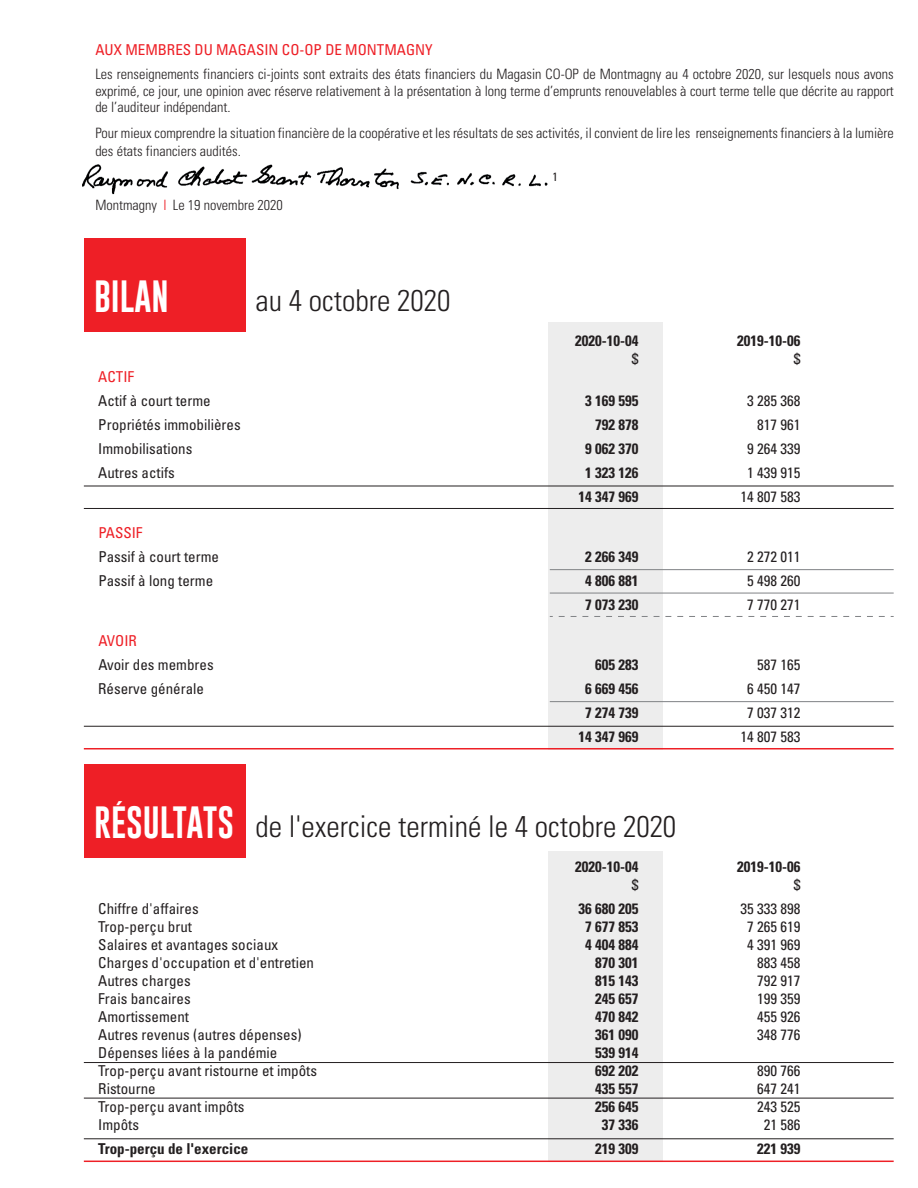
<style>
.page{position:relative;width:918px;height:1188px;background:#fff}
.page>*{position:absolute;margin:0;border:0;box-sizing:border-box;transform-origin:0 0}
.t1{font:33px "Gobold";color:#fff}
.t2{font:300 condensed 30px "Univers";color:#231f20}
.t3{font:condensed 15px "Univers";color:#231f20}
.t4{font:700 condensed 15px "Univers";color:#231f20}
.t5{font:condensed 15px "Univers";color:#ee1f26}
.t6{font:300 condensed 14.25px/16.5px "Univers";color:#231f20;text-align:justify}
.t7{font:condensed 12px "Univers";color:#231f20}
.s1{color:#ee1f26}
.s2{font-family:"Gobold";font-weight:400;font-stretch:normal;font-size:33px;color:#fff}
</style>
<div class="page">
<div style="left:84px;top:238px;width:161px;height:93px;background:#ee1f26"></div>
<img style="left:82px;top:164px;width:466px;height:31px">
<div style="left:549px;top:323px;width:114px;height:427px;background:#ededed"></div>
<hr style="left:84px;top:508px;width:810px;height:1px;background:#231f20">
<hr style="left:550px;top:569px;width:344px;height:1px;background:#808285">
<hr style="left:550px;top:593px;width:344px;height:1px;background:#808285">
<svg style="left:559px;top:616px;width:335px;height:1px"></svg>
<hr style="left:550px;top:701px;width:344px;height:1px;background:#808285">
<hr style="left:84px;top:726px;width:810px;height:1px;background:#231f20">
<hr style="left:84px;top:748px;width:810px;height:1px;background:#ee1f26">
<hr style="left:84px;top:486px;width:810px;height:1px;background:#231f20">
<div style="left:84px;top:764px;width:161px;height:93px;background:#ee1f26"></div>
<div style="left:549px;top:852px;width:114px;height:310px;background:#ededed"></div>
<hr style="left:84px;top:1098px;width:810px;height:1px;background:#231f20">
<hr style="left:84px;top:1138px;width:810px;height:1px;background:#231f20">
<hr style="left:84px;top:1161px;width:810px;height:1px;background:#ee1f26">
<hr style="left:84px;top:1062px;width:810px;height:1px;background:#231f20">
<p class="t5" style="left:95px;top:41px;width:339px">AUX MEMBRES DU MAGASIN CO-OP DE MONTMAGNY</p>
<p class="t6" style="left:95px;top:66px;width:800px">Les renseignements financiers ci-joints sont extraits des états financiers du Magasin CO-OP de Montmagny au 4 octobre 2020, sur lesquels nous avons exprimé, ce jour, une opinion avec réserve relativement à la présentation à long terme d’emprunts renouvelables à court terme telle que décrite au rapport de l’auditeur indépendant.</p>
<p class="t6" style="left:95px;top:124px;width:800px;line-height:18px">Pour mieux comprendre la situation financière de la coopérative et les résultats de ses activités, il convient de lire les renseignements financiers à la lumière des états financiers audités.</p>
<p class="t6" style="left:95px;top:196px;width:189px">Montmagny <span class="s1">I</span> Le 19 novembre 2020</p>
<h1 class="t1" style="left:94px;top:275px;width:76px">BILAN</h1>
<h2 class="t2" style="left:256px;top:283px;width:196px">au 4 octobre 2020</h2>
<p class="t7" style="left:552px;top:170px;width:7px">1</p>
<p class="t4" style="left:575px;top:332px;width:65px">2020-10-04</p>
<p class="t4" style="left:737px;top:332px;width:65px">2019-10-06</p>
<p class="t3" style="left:632px;top:350px;width:8px">$</p>
<p class="t3" style="left:794px;top:350px;width:8px">$</p>
<p class="t5" style="left:98px;top:368px;width:37px">ACTIF</p>
<p class="t3" style="left:98px;top:392px;width:114px">Actif à court terme</p>
<p class="t4" style="left:585px;top:392px;width:55px">3 169 595</p>
<p class="t3" style="left:747px;top:392px;width:55px">3 285 368</p>
<p class="t3" style="left:98px;top:416px;width:144px">Propriétés immobilières</p>
<p class="t4" style="left:595px;top:416px;width:45px">792 878</p>
<p class="t3" style="left:757px;top:416px;width:45px">817 961</p>
<p class="t3" style="left:98px;top:440px;width:96px">Immobilisations</p>
<p class="t4" style="left:585px;top:440px;width:55px">9 062 370</p>
<p class="t3" style="left:747px;top:440px;width:55px">9 264 339</p>
<p class="t3" style="left:98px;top:464px;width:78px">Autres actifs</p>
<p class="t4" style="left:585px;top:464px;width:55px">1 323 126</p>
<p class="t3" style="left:747px;top:464px;width:55px">1 439 915</p>
<p class="t4" style="left:578px;top:488px;width:61px">14 347 969</p>
<p class="t3" style="left:740px;top:488px;width:61px">14 807 583</p>
<p class="t5" style="left:98px;top:524px;width:46px">PASSIF</p>
<p class="t3" style="left:98px;top:548px;width:122px">Passif à court terme</p>
<p class="t4" style="left:585px;top:548px;width:55px">2 266 349</p>
<p class="t3" style="left:747px;top:548px;width:55px">2 272 011</p>
<p class="t3" style="left:98px;top:572px;width:116px">Passif à long terme</p>
<p class="t4" style="left:585px;top:572px;width:55px">4 806 881</p>
<p class="t3" style="left:747px;top:572px;width:55px">5 498 260</p>
<p class="t4" style="left:585px;top:596px;width:55px">7 073 230</p>
<p class="t3" style="left:747px;top:596px;width:55px">7 770 271</p>
<p class="t5" style="left:98px;top:632px;width:40px">AVOIR</p>
<p class="t3" style="left:98px;top:656px;width:117px">Avoir des membres</p>
<p class="t4" style="left:595px;top:656px;width:45px">605 283</p>
<p class="t3" style="left:757px;top:656px;width:45px">587 165</p>
<p class="t3" style="left:98px;top:680px;width:107px">Réserve générale</p>
<p class="t4" style="left:585px;top:680px;width:55px">6 669 456</p>
<p class="t3" style="left:747px;top:680px;width:55px">6 450 147</p>
<p class="t4" style="left:585px;top:704px;width:55px">7 274 739</p>
<p class="t3" style="left:747px;top:704px;width:55px">7 037 312</p>
<p class="t4" style="left:578px;top:728px;width:61px">14 347 969</p>
<p class="t3" style="left:740px;top:728px;width:61px">14 807 583</p>
<h2 class="t2" style="left:94px;top:809px;width:584px"><span class="s2">RÉSULTATS</span> de l'exercice terminé le 4 octobre 2020</h2>
<p class="t4" style="left:575px;top:858px;width:65px">2020-10-04</p>
<p class="t4" style="left:737px;top:858px;width:65px">2019-10-06</p>
<p class="t3" style="left:632px;top:876px;width:8px">$</p>
<p class="t3" style="left:794px;top:876px;width:8px">$</p>
<p class="t3" style="left:98px;top:900px;width:102px">Chiffre d'affaires</p>
<p class="t4" style="left:578px;top:900px;width:61px">36 680 205</p>
<p class="t3" style="left:740px;top:900px;width:61px">35 333 898</p>
<p class="t3" style="left:98px;top:918px;width:95px">Trop-perçu brut</p>
<p class="t4" style="left:585px;top:918px;width:55px">7 677 853</p>
<p class="t3" style="left:747px;top:918px;width:55px">7 265 619</p>
<p class="t3" style="left:98px;top:936px;width:181px">Salaires et avantages sociaux</p>
<p class="t4" style="left:585px;top:936px;width:55px">4 404 884</p>
<p class="t3" style="left:747px;top:936px;width:55px">4 391 969</p>
<p class="t3" style="left:98px;top:954px;width:217px">Charges d'occupation et d'entretien</p>
<p class="t4" style="left:595px;top:954px;width:45px">870 301</p>
<p class="t3" style="left:757px;top:954px;width:45px">883 458</p>
<p class="t3" style="left:98px;top:972px;width:94px">Autres charges</p>
<p class="t4" style="left:595px;top:972px;width:45px">815 143</p>
<p class="t3" style="left:757px;top:972px;width:45px">792 917</p>
<p class="t3" style="left:98px;top:990px;width:94px">Frais bancaires</p>
<p class="t4" style="left:595px;top:990px;width:45px">245 657</p>
<p class="t3" style="left:757px;top:990px;width:45px">199 359</p>
<p class="t3" style="left:98px;top:1008px;width:92px">Amortissement</p>
<p class="t4" style="left:595px;top:1008px;width:45px">470 842</p>
<p class="t3" style="left:757px;top:1008px;width:45px">455 926</p>
<p class="t3" style="left:98px;top:1026px;width:205px">Autres revenus (autres dépenses)</p>
<p class="t4" style="left:595px;top:1026px;width:45px">361 090</p>
<p class="t3" style="left:757px;top:1026px;width:45px">348 776</p>
<p class="t3" style="left:98px;top:1044px;width:181px">Dépenses liées à la pandémie</p>
<p class="t4" style="left:595px;top:1044px;width:45px">539 914</p>
<p class="t3" style="left:98px;top:1062px;width:220px">Trop-perçu avant ristourne et impôts</p>
<p class="t4" style="left:595px;top:1062px;width:45px">692 202</p>
<p class="t3" style="left:757px;top:1062px;width:45px">890 766</p>
<p class="t3" style="left:98px;top:1080px;width:59px">Ristourne</p>
<p class="t4" style="left:595px;top:1080px;width:45px">435 557</p>
<p class="t3" style="left:757px;top:1080px;width:45px">647 241</p>
<p class="t3" style="left:98px;top:1098px;width:148px">Trop-perçu avant impôts</p>
<p class="t4" style="left:595px;top:1098px;width:45px">256 645</p>
<p class="t3" style="left:757px;top:1098px;width:45px">243 525</p>
<p class="t3" style="left:98px;top:1116px;width:42px">Impôts</p>
<p class="t4" style="left:602px;top:1116px;width:38px">37 336</p>
<p class="t3" style="left:764px;top:1116px;width:38px">21 586</p>
<p class="t4" style="left:98px;top:1140px;width:152px">Trop-perçu de l'exercice</p>
<p class="t4" style="left:595px;top:1140px;width:45px">219 309</p>
<p class="t4" style="left:757px;top:1140px;width:45px">221 939</p>
</div>
